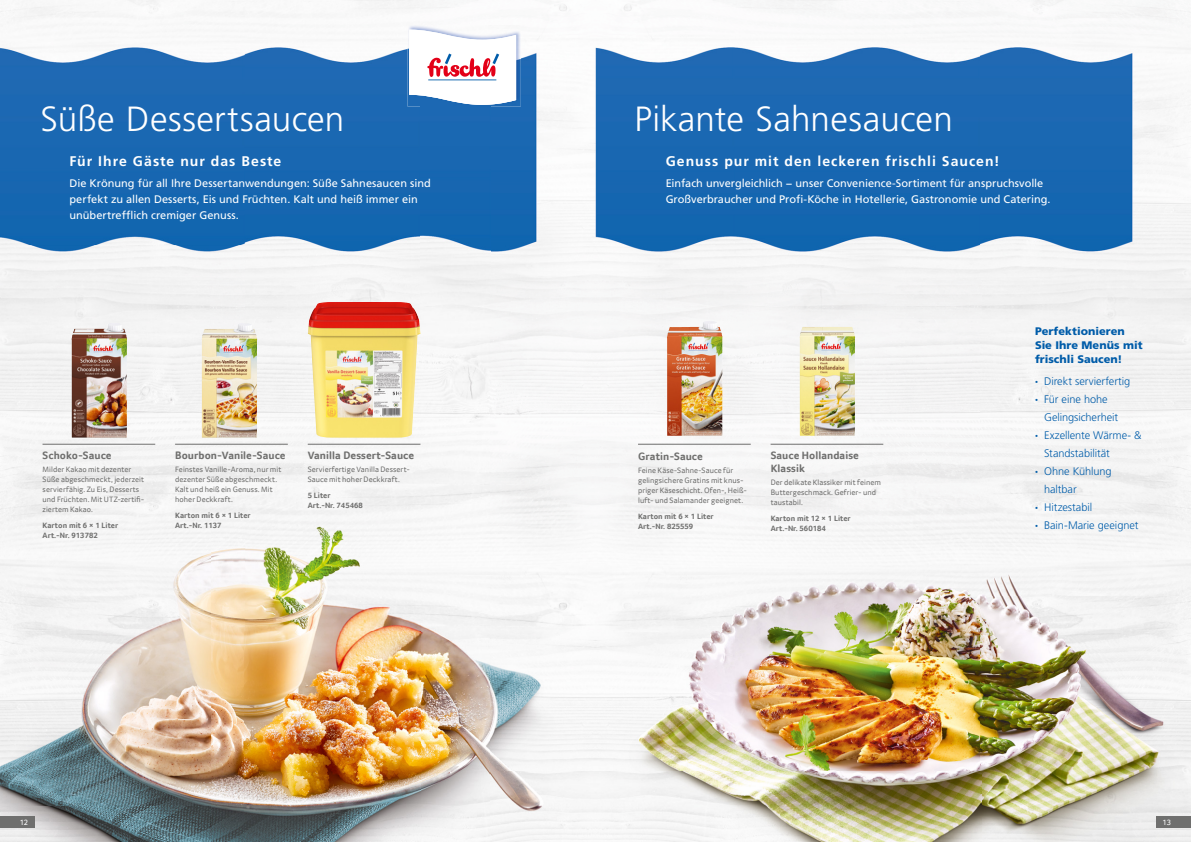
<style>
.page{position:relative;width:1191px;height:842px;background:#fff}
.page>*{position:absolute;margin:0;border:0;box-sizing:border-box;transform-origin:0 0}
.t1{font:300 35px "Frutiger LT Std";letter-spacing:.005em;color:#fff}
.t2{font:700 14px "Frutiger LT Std";letter-spacing:.07em;color:#fff}
.t3{font:11px/16px "Frutiger LT Std";color:#fff}
.t4{font:300 11px/18px "Frutiger LT Std";letter-spacing:-.005em;color:#005ca9}
.t5{font:700 11px/13.2px "Transgourmet";letter-spacing:.005em;color:#6f6f6e}
.t6{font:900 11px/14px "Frutiger LT Std";letter-spacing:.005em;color:#005ca9}
.t7{font:8px/10px "Transgourmet";letter-spacing:.01em;color:#6f6f6e}
.t8{font:700 8px/10px "Transgourmet";color:#6f6f6e}
.t9{font:8px "Transgourmet";color:#fff}
.s1{font-size:6px}
</style>
<div class="page">
<img style="left:0;top:0;width:245px;height:245px">
<img style="left:245px;top:0;width:175px;height:842px">
<img style="left:490px;top:39px;width:701px;height:803px">
<img style="left:420px;top:108px;width:70px;height:734px">
<img style="left:0;top:245px;width:210px;height:597px">
<div style="left:210px;top:245px;width:35px;height:78px;background:#f3f2f3"></div>
<img style="left:210px;top:441px;width:35px;height:401px">
<img style="left:308px;top:302px;width:112px;height:136px">
<img style="left:202px;top:323px;width:55px;height:115px">
<img style="left:71px;top:323px;width:56px;height:115px">
<img style="left:799px;top:327px;width:56px;height:109px">
<img style="left:667px;top:321px;width:55px;height:115px">
<hr style="left:43px;top:444px;width:112px;height:1px;background:#6f6f6e">
<hr style="left:175px;top:444px;width:113px;height:1px;background:#6f6f6e">
<hr style="left:308px;top:444px;width:112px;height:1px;background:#6f6f6e">
<hr style="left:638px;top:444px;width:112px;height:1px;background:#6f6f6e">
<hr style="left:770px;top:444px;width:113px;height:1px;background:#6f6f6e">
<img style="left:407px;top:25px;width:114px;height:81px">
<svg style="left:409px;top:30px;width:107px;height:78px"></svg>
<div style="left:0;top:816px;width:35px;height:12px;background:#6f6f6e"></div>
<div style="left:1155px;top:816px;width:36px;height:12px;background:#6f6f6e"></div>
<h1 class="t1" style="left:40px;top:99px;width:305px">Süße Dessertsaucen</h1>
<h2 class="t2" style="left:69px;top:153px;width:213px">Für Ihre Gäste nur das Beste</h2>
<h3 class="t3" style="left:69px;top:175px;width:363px">Die Krönung für all Ihre Dessertanwendungen: Süße Sahnesaucen sind perfekt zu allen Desserts, Eis und Früchten. Kalt und heiß immer ein unübertrefflich cremiger Genuss.</h3>
<h3 class="t5" style="left:43px;top:449px;width:70px">Schoko-Sauce</h3>
<p class="t7" style="left:43px;top:464px;width:103px">Milder Kakao mit dezenter<br>Süße abgeschmeckt, jederzeit servierfähig. Zu Eis, Desserts und Früchten. Mit UTZ-zertifi&shy;ziertem Kakao.</p>
<p class="t8" style="left:43px;top:520px;width:77px">Karton mit 6 × 1 Liter<br>Art.-Nr. 913782</p>
<h3 class="t5" style="left:175px;top:449px;width:112px">Bourbon-Vanile-Sauce</h3>
<p class="t7" style="left:175px;top:464px;width:108px">Feinstes Vanille-Aroma, nur mit dezenter Süße abgeschmeckt.<br>Kalt und heiß ein Genuss. Mit hoher Deckkraft.</p>
<p class="t8" style="left:175px;top:510px;width:77px">Karton mit 6 × 1 Liter<br>Art.-Nr. 1137</p>
<h3 class="t5" style="left:308px;top:449px;width:108px">Vanilla Dessert-Sauce</h3>
<p class="t7" style="left:308px;top:464px;width:104px">Servierfertige Vanilla Dessert-<br>Sauce mit hoher Deckkraft.</p>
<p class="t8" style="left:308px;top:490px;width:57px">5 Liter<br>Art.-Nr. 745468</p>
<h1 class="t1" style="left:634px;top:99px;width:320px">Pikante Sahnesaucen</h1>
<h2 class="t2" style="left:665px;top:153px;width:335px">Genuss pur mit den leckeren frischli Saucen!</h2>
<h3 class="t3" style="left:665px;top:175px;width:386px">Einfach unvergleichlich − unser Convenience-Sortiment für anspruchsvolle<br>Großverbraucher und Profi-Köche in Hotellerie, Gastronomie und Catering.</h3>
<h3 class="t5" style="left:638px;top:450px;width:66px">Gratin-Sauce</h3>
<p class="t7" style="left:638px;top:465px;width:110px">Feine Käse-Sahne-Sauce für gelingsichere Gratins mit knus&shy;priger Käseschicht. Ofen-, Heiß&shy;luft- und Salamander geeignet.</p>
<p class="t8" style="left:638px;top:511px;width:77px">Karton mit 6 × 1 Liter<br>Art.-Nr. 825559</p>
<h3 class="t5" style="left:770px;top:449px;width:90px">Sauce Hollandaise<br>Klassik</h3>
<p class="t7" style="left:770px;top:477px;width:112px">Der delikate Klassiker mit feinem<br>Buttergeschmack. Gefrier- und taustabil.</p>
<p class="t8" style="left:770px;top:513px;width:81px">Karton mit 12 × 1 Liter<br>Art.-Nr. 560184</p>
<h3 class="t6" style="left:1035px;top:324px;width:109px">Perfektionieren<br>Sie Ihre Menüs mit frischli Saucen!</h3>
<h3 class="t4" style="left:1035px;top:372px;width:97px"><span class="s1">•</span> Direkt servierfertig</h3>
<h3 class="t4" style="left:1044px;top:390px;width:76px;text-indent:-9px"><span class="s1">•</span> Für eine hohe<br>Gelingsicherheit</h3>
<h3 class="t4" style="left:1044px;top:426px;width:99px;text-indent:-9px"><span class="s1">•</span> Exzellente Wärme- &amp;<br>Standstabilität</h3>
<h3 class="t4" style="left:1044px;top:462px;width:69px;text-indent:-9px"><span class="s1">•</span> Ohne Kühlung haltbar</h3>
<h3 class="t4" style="left:1035px;top:498px;width:59px"><span class="s1">•</span> Hitzestabil</h3>
<h3 class="t4" style="left:1035px;top:516px;width:105px"><span class="s1">•</span> Bain-Marie geeignet</h3>
<p class="t9" style="left:20px;top:817px;width:10px">12</p>
<p class="t9" style="left:1162px;top:817px;width:10px">13</p>
</div>
